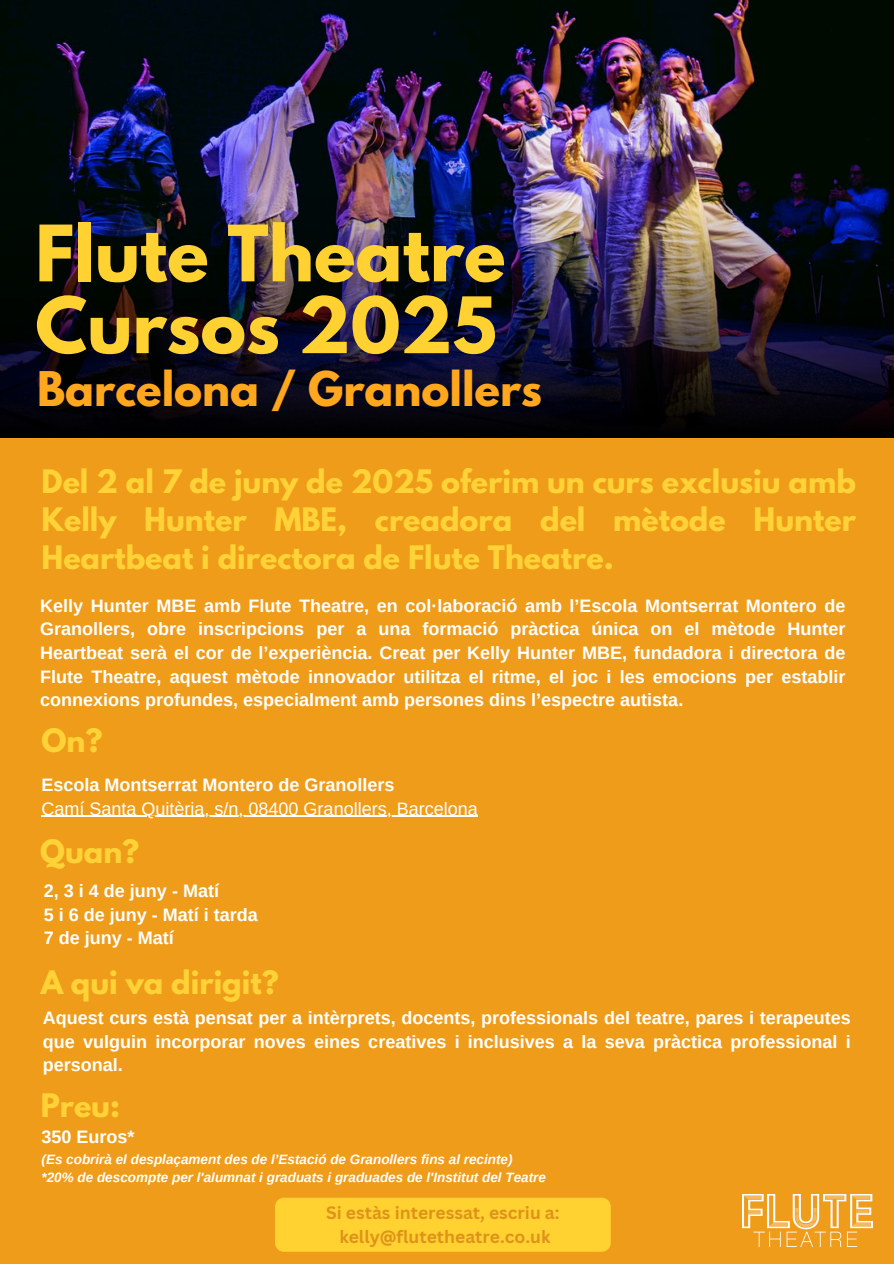
<style>
.page{position:relative;width:894px;height:1264px;background:#fff}
.page>*{position:absolute;margin:0;border:0;box-sizing:border-box;transform-origin:0 0}
.t1{font:700 68.85px/71.7px "League Spartan";color:#ffd231}
.t2{font:700 42.3px "League Spartan";color:#ffa71d}
.t3{font:700 28.65px/38.1px "League Spartan";color:#ffd337;text-align:justify}
.t4{font:700 18px/23.7px "Arimo";color:#fff;text-align:justify}
.t5{font:18px "Arimo";color:#fff}
.t6{font:700 17.4px/24px "Canva Sans";color:#df921a;text-align:center}
.t7{font:italic 700 13.5px "Arimo";color:#fff}
</style>
<div class="page">
<div style="left:0;top:0;width:893px;height:1263px;background:#ef9c1a"></div>
<div style="left:275px;top:1197px;width:335px;height:54px;background:#ffd231"></div>
<img style="left:742px;top:1194px;width:130px;height:52px">
<img style="left:0;top:0;width:893px;height:437px">
<hr style="left:42px;top:816px;width:436px;height:1px;background:#fff">
<p class="t1" style="left:35px;top:226px;width:471px">Flute Theatre<br>Cursos 2025</p>
<h2 class="t2" style="left:37px;top:368px;width:506px">Barcelona / Granollers</h2>
<p class="t3" style="left:42px;top:466px;width:815px">Del 2 al 7 de juny de 2025 oferim un curs exclusiu amb Kelly Hunter MBE, creadora del mètode Hunter Heartbeat i directora de Flute Theatre.</p>
<h3 class="t4" style="left:40px;top:593px;width:806px">Kelly Hunter MBE amb Flute Theatre, en col·laboració amb l’Escola Montserrat Montero de Granollers, obre inscripcions per a una formació pràctica única on el mètode Hunter Heartbeat serà el cor de l’experiència. Creat per Kelly Hunter MBE, fundadora i directora de Flute Theatre, aquest mètode innovador utilitza el ritme, el joc i les emocions per establir connexions profundes, especialment amb persones dins l’espectre autista.</h3>
<h5 class="t3" style="left:42px;top:725px;width:63px">On?</h5>
<h3 class="t4" style="left:42px;top:773px;width:354px">Escola Montserrat Montero de Granollers</h3>
<p class="t5" style="left:42px;top:798px;width:437px">Camí Santa Quitèria, s/n, 08400 Granollers, Barcelona</p>
<h4 class="t3" style="left:40px;top:836px;width:101px">Quan?</h4>
<p class="t4" style="left:44px;top:878px;width:215px">2, 3 i 4 de juny - Matí<br>5 i 6 de juny - Matí i tarda</p>
<h3 class="t4" style="left:44px;top:926px;width:131px">7 de juny - Matí</h3>
<h3 class="t3" style="left:41px;top:966px;width:240px">A qui va dirigit?</h3>
<h4 class="t4" style="left:43px;top:1006px;width:809px">Aquest curs està pensat per a intèrprets, docents, professionals del teatre, pares i terapeutes que vulguin incorporar noves eines creatives i inclusives a la seva pràctica professional i personal.</h4>
<h4 class="t3" style="left:41px;top:1090px;width:81px">Preu:</h4>
<h3 class="t4" style="left:42px;top:1125px;width:94px">350 Euros*</h3>
<p class="t7" style="left:42px;top:1151px;width:472px">(Es cobrirà el desplaçament des de l’Estació de Granollers fins al recinte)</p>
<p class="t7" style="left:42px;top:1169px;width:506px">*20% de descompte per l'alumnat i graduats i graduades de l'Institut del Teatre</p>
<h1 class="t6" style="left:326px;top:1199px;width:235px">Si estàs interessat, escriu a: kelly@flutetheatre.co.uk</h1>
</div>
